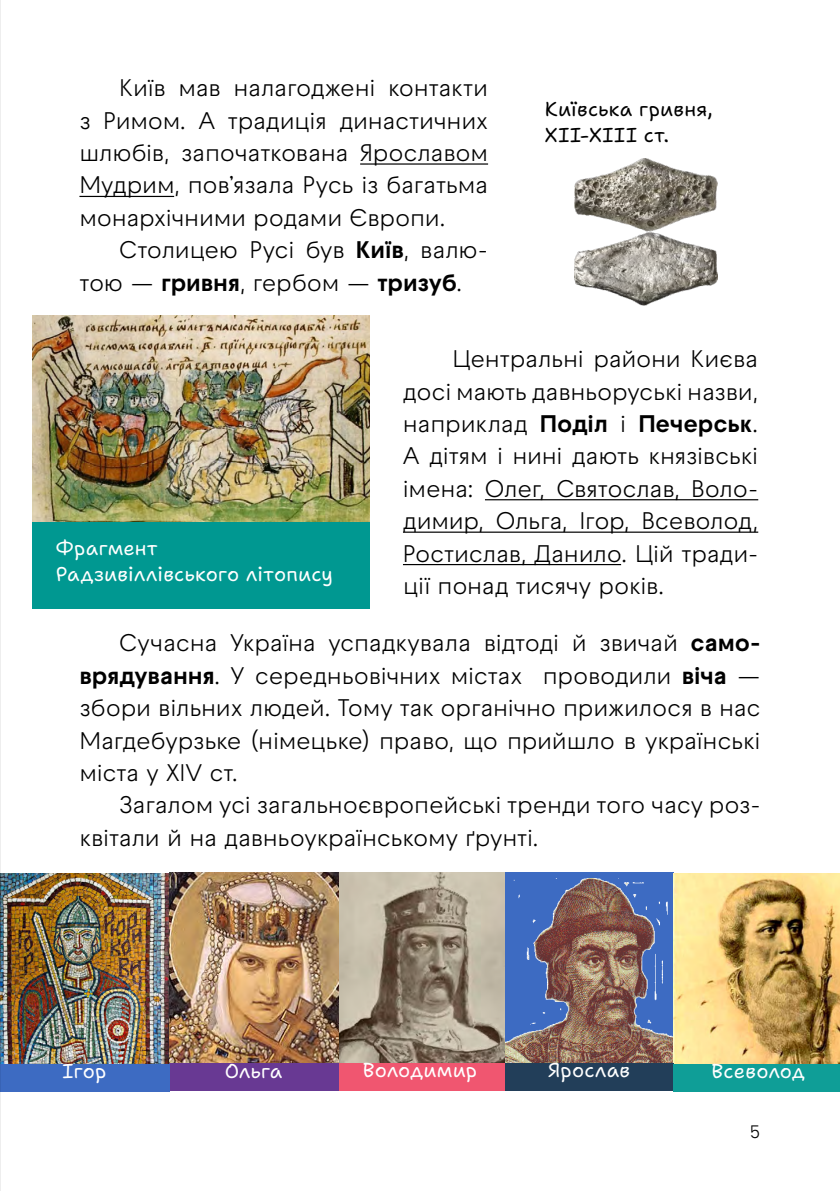
<style>
.page{position:relative;width:840px;height:1191px;background:#fff}
.page>*{position:absolute;margin:0;border:0;box-sizing:border-box;transform-origin:0 0}
.t1{font:24px/32.4px "Raptor V3 Premium";letter-spacing:-.015em;color:#000;text-align:justify}
.t2{font:20px/26px "Shantell Sans";letter-spacing:.015em;color:#fff}
.t3{font:20px/26px "Shantell Sans";letter-spacing:.02em;color:#000}
.t4{font:18px "Raptor V3 Premium";color:#000}
.s1{font-weight:700}
</style>
<div class="page">
<hr style="left:360px;top:163px;width:128px;height:2px;background:#000">
<hr style="left:79px;top:196px;width:95px;height:1px;background:#000">
<hr style="left:484px;top:499px;width:273px;height:1px;background:#000">
<hr style="left:403px;top:531px;width:354px;height:2px;background:#000">
<hr style="left:403px;top:564px;width:217px;height:1px;background:#000">
<div style="left:32px;top:315px;width:337px;height:293px;background:#009891"></div>
<img style="left:32px;top:315px;width:337px;height:206px">
<img style="left:574px;top:159px;width:143px;height:147px">
<div style="left:504px;top:872px;width:169px;height:217px;background:#3d6bc2"></div>
<img style="left:504px;top:878px;width:169px;height:185px">
<img style="left:673px;top:873px;width:166px;height:191px">
<img style="left:338px;top:872px;width:166px;height:191px">
<img style="left:1px;top:873px;width:168px;height:191px">
<img style="left:169px;top:872px;width:169px;height:191px">
<div style="left:504px;top:1063px;width:169px;height:27px;background:#223e59"></div>
<div style="left:673px;top:1064px;width:166px;height:27px;background:#0f9e97"></div>
<div style="left:335px;top:1063px;width:169px;height:27px;background:#f05670"></div>
<div style="left:169px;top:1063px;width:169px;height:27px;background:#683993"></div>
<div style="left:0;top:1064px;width:169px;height:27px;background:#3d6bc2"></div>
<hr style="left:0;top:0;width:1px;height:1191px;background:#000">
<p class="t1" style="left:79px;top:72px;width:410px;text-indent:40px">Київ мав налагоджені контакти з Римом. А традиція династичних шлюбів, започаткована Ярославом Мудрим, пов’язала Русь із багатьма монархічними родами Європи.</p>
<p class="t1" style="left:79px;top:234px;width:410px;text-indent:40px">Столицею Русі був <span class="s1">Київ</span>, валю&shy;тою — <span class="s1">гривня</span>, гербом — <span class="s1">тризуб</span>.</p>
<p class="t3" style="left:544px;top:96px;width:169px">Київська гривня,<br>XII-XIII ст.</p>
<p class="t1" style="left:403px;top:342px;width:356px;text-indent:49px">Центральні райони Києва досі мають давньоруські назви, наприклад <span class="s1">Поділ</span> і <span class="s1">Печерськ</span>.<br>А дітям і нині дають князівські імена: Олег, Святослав, Воло&shy;димир, Ольга, Ігор, Всеволод, Ростислав, Данило. Цій тради&shy;ції понад тисячу років.</p>
<p class="t1" style="left:79px;top:626px;width:682px;text-indent:40px">Сучасна Україна успадкувала відтоді й звичай <span class="s1">само&shy;врядування</span>. У середньовічних містах проводили <span class="s1">віча</span> — збори вільних людей. Тому так органічно прижилося в нас Магдебурзьке (німецьке) право, що прийшло в українські міста у ХIV ст.</p>
<p class="t1" style="left:79px;top:788px;width:682px;text-indent:40px">Загалом усі загальноєвропейські тренди того часу роз&shy;квітали й на давньоукраїнському ґрунті.</p>
<p class="t2" style="left:56px;top:535px;width:278px">Фрагмент<br>Радзивіллівського літопису</p>
<p class="t2" style="left:62px;top:1058px;width:45px">Ігор</p>
<p class="t2" style="left:225px;top:1057px;width:59px">Ольга</p>
<p class="t2" style="left:362px;top:1057px;width:116px">Володимир</p>
<p class="t2" style="left:547px;top:1057px;width:84px">Ярослав</p>
<p class="t2" style="left:711px;top:1058px;width:95px">Всеволод</p>
<p class="t4" style="left:749px;top:1119px;width:11px">5</p>
</div>
